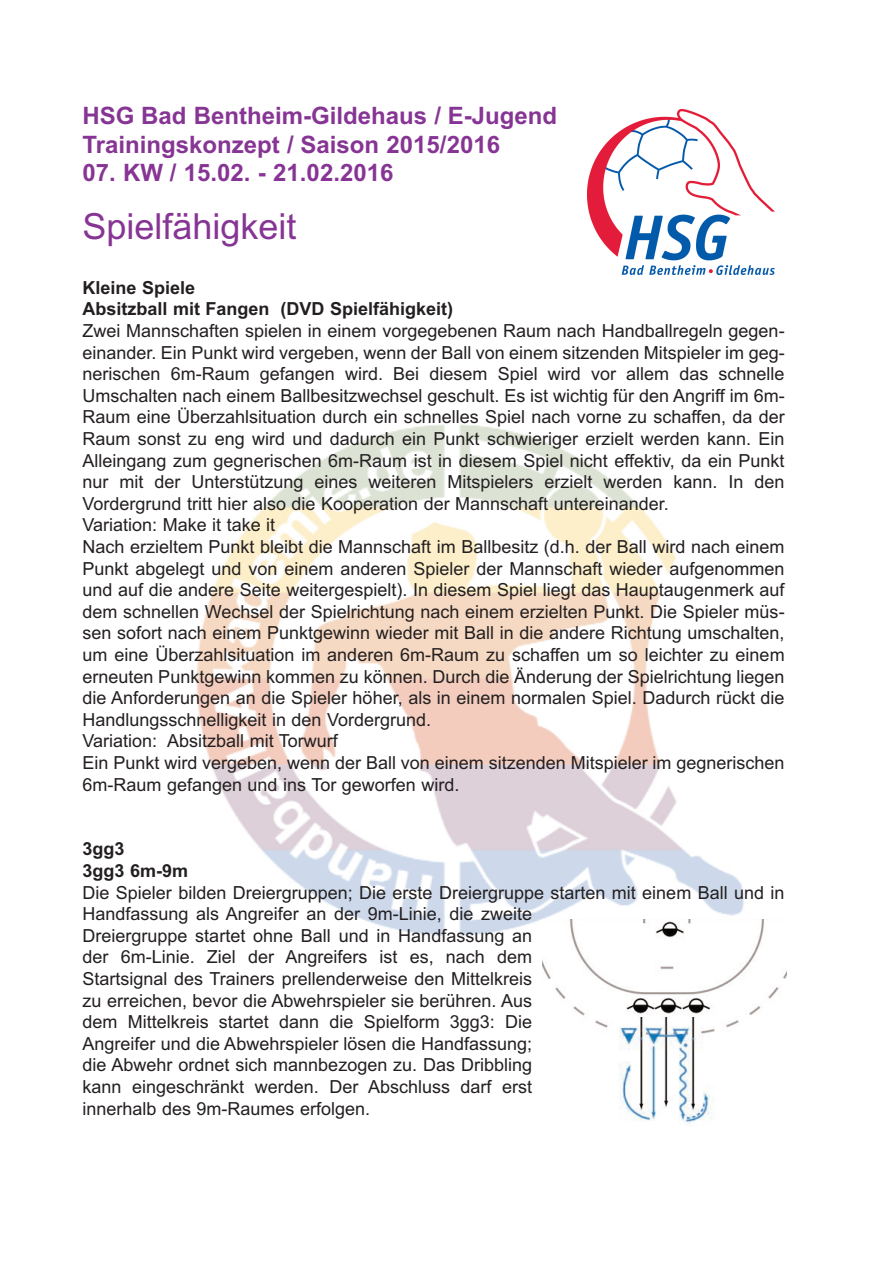
<style>
.page{position:relative;width:893px;height:1263px;background:#fff}
.page>*{position:absolute;margin:0;border:0;box-sizing:border-box;transform-origin:0 0}
.t1{font:36px "Arial";color:#873594}
.t2{font:700 24px/28.8px "Arial";color:#873594}
.t3{font:18px/21.6px "Arial";color:#231f20}
.t4{font:700 18px/21.6px "Arial";color:#231f20}
</style>
<div class="page">
<img style="left:196px;top:424px;width:568px;height:544px">
<img style="left:588px;top:110px;width:187px;height:165px">
<img style="left:543px;top:920px;width:244px;height:205px">
<h2 class="t2" style="left:82px;top:102px;width:476px">HSG Bad Bentheim-Gildehaus / E-Jugend<br>Trainingskonzept / Saison 2015/2016</h2>
<h2 class="t2" style="left:82px;top:159px;width:312px">07. KW / 15.02. - 21.02.2016</h2>
<h1 class="t1" style="left:82px;top:203px;width:216px">Spielfähigkeit</h1>
<p class="t4" style="left:82px;top:277px;width:372px">Kleine Spiele<br>Absitzball mit Fangen (DVD Spielfähigkeit)</p>
<p class="t3" style="left:82px;top:320px;width:704px">Zwei Mannschaften spielen in einem vorgegebenen Raum nach Handballregeln gegen&shy;einander. Ein Punkt wird vergeben, wenn der Ball von einem sitzenden Mitspieler im geg&shy;nerischen 6m-Raum gefangen wird. Bei diesem Spiel wird vor allem das schnelle Umschalten nach einem Ballbesitzwechsel geschult. Es ist wichtig für den Angriff im 6m-Raum eine Überzahlsituation durch ein schnelles Spiel nach vorne zu schaffen, da der Raum sonst zu eng wird und dadurch ein Punkt schwieriger erzielt werden kann. Ein Alleingang zum gegnerischen 6m-Raum ist in diesem Spiel nicht effektiv, da ein Punkt nur mit der Unterstützung eines weiteren Mitspielers erzielt werden kann. In den Vordergrund tritt hier also die Kooperation der Mannschaft untereinander.<br>Variation: Make it take it<br>Nach erzieltem Punkt bleibt die Mannschaft im Ballbesitz (d.h. der Ball wird nach einem Punkt abgelegt und von einem anderen Spieler der Mannschaft wieder aufgenommen und auf die andere Seite weitergespielt). In diesem Spiel liegt das Hauptaugenmerk auf dem schnellen Wechsel der Spielrichtung nach einem erzielten Punkt. Die Spieler müs&shy;sen sofort nach einem Punktgewinn wieder mit Ball in die andere Richtung umschalten, um eine Überzahlsituation im anderen 6m-Raum zu schaffen um so leichter zu einem erneuten Punktgewinn kommen zu können. Durch die Änderung der Spielrichtung liegen die Anforderungen an die Spieler höher, als in einem normalen Spiel. Dadurch rückt die Handlungsschnelligkeit in den Vordergrund.<br>Variation: Absitzball mit Torwurf<br>Ein Punkt wird vergeben, wenn der Ball von einem sitzenden Mitspieler im gegnerischen 6m-Raum gefangen und ins Tor geworfen wird.</p>
<p class="t4" style="left:82px;top:839px;width:107px">3gg3<br>3gg3 6m-9m</p>
<p class="t3" style="left:82px;top:882px;width:704px">Die Spieler bilden Dreiergruppen; Die erste Dreiergruppe starten mit einem Ball und in Handfassung als Angreifer an der 9m-Linie, die zweite<br>Dreiergruppe startet ohne Ball und in Handfassung an<br>der 6m-Linie. Ziel der Angreifers ist es, nach dem<br>Startsignal des Trainers prellenderweise den Mittelkreis<br>zu erreichen, bevor die Abwehrspieler sie berühren. Aus<br>dem Mittelkreis startet dann die Spielform 3gg3: Die<br>Angreifer und die Abwehrspieler lösen die Handfassung;<br>die Abwehr ordnet sich mannbezogen zu. Das Dribbling<br>kann eingeschränkt werden. Der Abschluss darf erst<br>innerhalb des 9m-Raumes erfolgen.</p>
</div>
